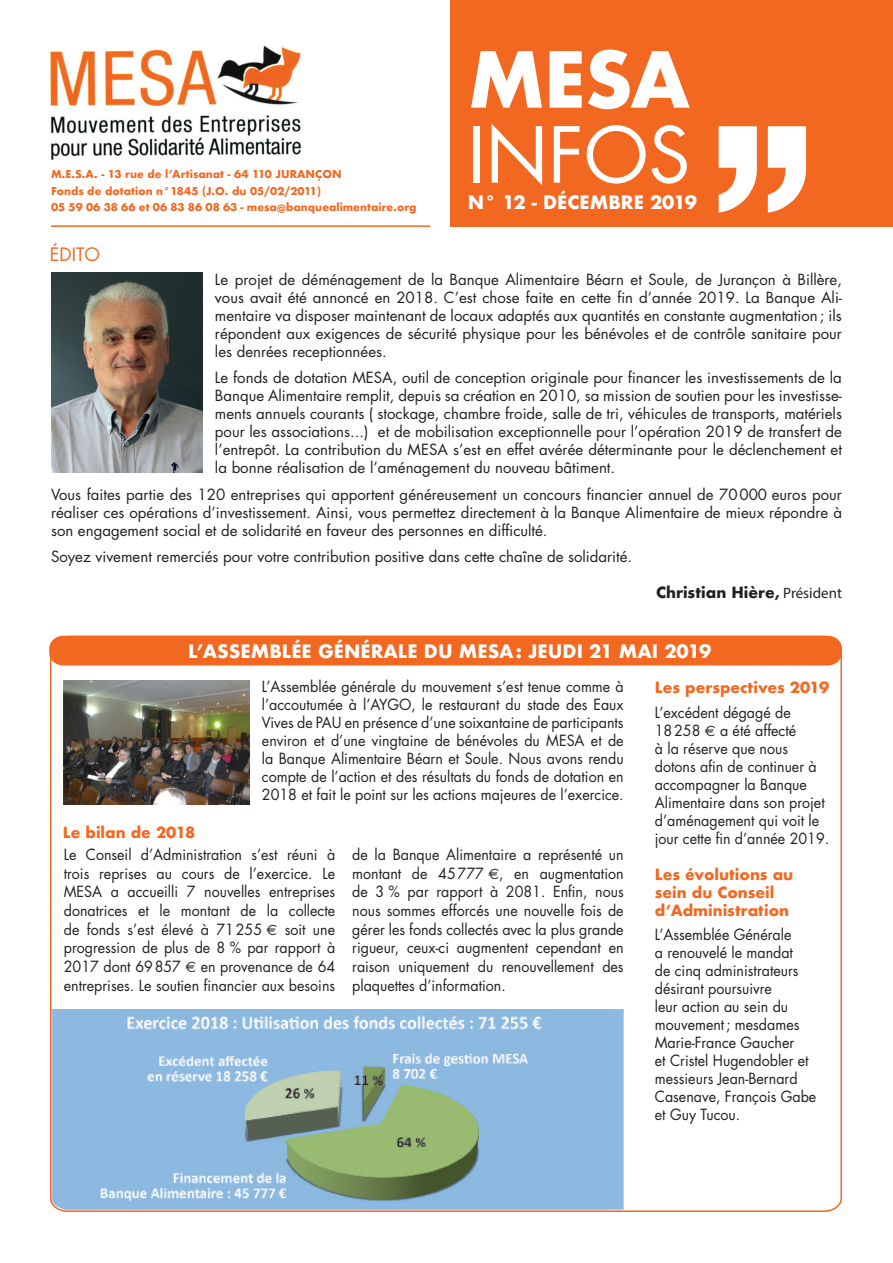
<style>
.page{position:relative;width:893px;height:1263px;background:#fff}
.page>*{position:absolute;margin:0;border:0;box-sizing:border-box;transform-origin:0 0}
.t1{font:75px "Futura";color:#fff}
.t2{font:700 75px "Futura";color:#fff}
.t3{font:700 18px "Futura";color:#fff}
.t4{font:18px "Futura";color:#f36821}
.t5{font:15px/18px "Futura";color:#231f20;text-align:justify;scale:.95 1}
.t6{font:15px/18px "Futura";color:#231f20;text-align:justify}
.t7{font:700 15px/18px "Futura";color:#f36821}
.t8{font:700 15px "Futura";color:#231f20}
.t9{font:700 10.5px/16.5px "Futura";color:#f36821}
.s1{font-family:"Myriad Pro";font-weight:400}
.s2{font-family:"Euro Sans"}
</style>
<div class="page">
<div style="left:451px;top:0;width:442px;height:226px;background:#f36821"></div>
<img style="left:50px;top:45px;width:252px;height:115px">
<svg style="left:719px;top:126px;width:87px;height:87px"></svg>
<hr style="left:51px;top:225px;width:379px;height:2px;background:#f36821">
<img style="left:51px;top:272px;width:151px;height:201px">
<svg style="left:49px;top:635px;width:793px;height:577px"></svg>
<img style="left:64px;top:680px;width:185px;height:124px">
<svg style="left:52px;top:1009px;width:572px;height:201px;fill:#8db9e1"></svg>
<img style="left:63px;top:1009px;width:543px;height:201px">
<div style="left:50px;top:636px;width:791px;height:29px;background:#f36821;border-radius:13px"></div>
<div style="left:49px;top:636px;width:793px;height:29px;border:2px solid #f36821;border-radius:13px"></div>
<h1 class="t2" style="left:468px;top:25px;width:224px">MESA</h1>
<h1 class="t1" style="left:468px;top:107px;width:224px">INFOS</h1>
<p class="t3" style="left:468px;top:189px;width:231px">N° 12 - DÉCEMBRE 2019</p>
<p class="t9" style="left:51px;top:166px;width:367px">M.E.S.A. - 13 rue de l’Artisanat - 64 110 JURANÇON<br>Fonds de dotation n°1845 (J.O. du 05/02/2011)<br>05 59 06 38 66 et 06 83 86 08 63 - mesa@banquealimentaire.org</p>
<p class="t4" style="left:50px;top:242px;width:52px">ÉDITO</p>
<p class="t6" style="left:215px;top:270px;width:628px">Le projet de déménagement de la Banque Alimentaire Béarn et Soule, de Jurançon à Billère, vous avait été annoncé en 2018. C’est chose faite en cette fin d’année 2019. La Banque Ali&shy;mentaire va disposer maintenant de locaux adaptés aux quantités en constante augmentation; ils répondent aux exigences de sécurité physique pour les bénévoles et de contrôle sanitaire pour les denrées receptionnées.</p>
<p class="t6" style="left:215px;top:369px;width:628px">Le fonds de dotation MESA, outil de conception originale pour financer les investissements de la Banque Alimentaire remplit, depuis sa création en 2010, sa mission de soutien pour les investisse&shy;ments annuels courants ( stockage, chambre froide, salle de tri, véhicules de transports, matériels pour les associations...) et de mobilisation exceptionnelle pour l’opération 2019 de transfert de l’entrepôt. La contribution du MESA s’est en effet avérée déterminante pour le déclenchement et la bonne réalisation de l’aménagement du nouveau bâtiment.</p>
<p class="t6" style="left:51px;top:485px;width:792px">Vous faites partie des 120 entreprises qui apportent généreusement un concours financier annuel de 70000 euros pour réaliser ces opérations d’investissement. Ainsi, vous permettez directement à la Banque Alimentaire de mieux répondre à son engagement social et de solidarité en faveur des personnes en difficulté.</p>
<p class="t6" style="left:51px;top:548px;width:583px">Soyez vivement remerciés pour votre contribution positive dans cette chaîne de solidarité.</p>
<p class="t8" style="left:656px;top:582px;width:187px">Christian Hière, <span class="s1">Président</span></p>
<p class="t3" style="left:188px;top:638px;width:525px">L’ASSEMBLÉE GÉNÉRALE DU MESA: JEUDI 21 MAI 2019</p>
<p class="t7" style="left:655px;top:678px;width:176px">Les perspectives 2019</p>
<p class="t5" style="left:655px;top:704px;width:185px;text-align:left">L’excédent dégagé de<br>18258 <span class="s2">€</span> a été affecté<br>à la réserve que nous dotons afin de continuer à accompagner la Banque<br>Alimentaire dans son projet d’aménagement qui voit le jour cette fin d’année 2019.</p>
<p class="t5" style="left:262px;top:677px;width:382px">L’Assemblée générale du mouvement s’est tenue comme à l’accoutumée à l’AYGO, le restaurant du stade des Eaux Vives de PAU en présence d’une soixantaine de participants environ et d’une vingtaine de bénévoles du MESA et de la Banque Alimentaire Béarn et Soule. Nous avons rendu compte de l’action et des résultats du fonds de dotation en 2018 et fait le point sur les actions majeures de l’exercice.</p>
<p class="t7" style="left:63px;top:823px;width:134px">Le bilan de 2018</p>
<p class="t5" style="left:64px;top:845px;width:287px;line-height:18.6px">Le Conseil d’Administration s’est réuni à trois reprises au cours de l’exercice. Le MESA a accueilli 7 nouvelles entreprises donatrices et le montant de la collecte de fonds s’est élevé à 71255 <span class="s2">€</span> soit une progression de plus de 8 % par rapport à 2017 dont 69857 <span class="s2">€</span> en provenance de 64 entreprises. Le soutien financier aux besoins</p>
<p class="t5" style="left:352px;top:845px;width:287px;line-height:18.6px">de la Banque Alimentaire a représenté un montant de 45777 <span class="s2">€</span>, en augmentation de 3 % par rapport à 2081. Enfin, nous nous sommes efforcés une nouvelle fois de gérer les fonds collectés avec la plus grande rigueur, ceux-ci augmentent cependant en raison uniquement du renouvellement des plaquettes d’information.</p>
<p class="t7" style="left:655px;top:866px;width:140px">Les évolutions au sein du Conseil d’Administration</p>
<p class="t5" style="left:655px;top:926px;width:171px;text-align:left">L’Assemblée Générale<br>a renouvelé le mandat<br>de cinq administrateurs désirant poursuivre<br>leur action au sein du mouvement; mesdames<br>Marie-France Gaucher<br>et Cristel Hugendobler et messieurs Jean-Bernard<br>Casenave, François Gabe et Guy Tucou.</p>
</div>
